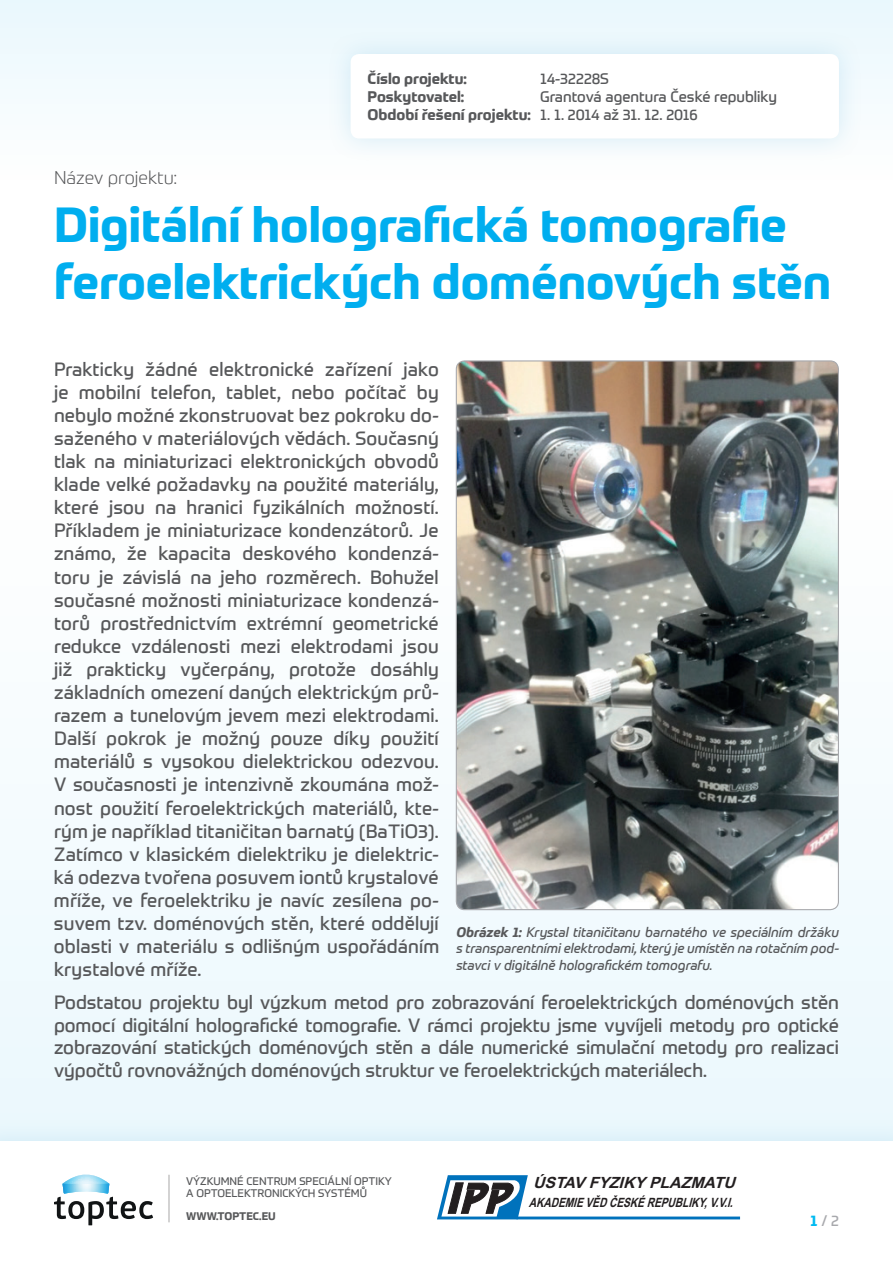
<style>
.page{position:relative;width:893px;height:1263px;background:#f8fcfe}
.page>*{position:absolute;margin:0;border:0;box-sizing:border-box;transform-origin:0 0}
.t1{font:700 48px/57.6px "Prometo";color:#00aeef}
.t2{font:18.75px/23.1px "Prometo";color:#57585a;text-align:justify}
.t3{font:300 18px "Prometo";color:#57585a}
.t4{font:italic 700 15.45px "Arial";color:#231f20}
.t5{font:15px/18px "Prometo";color:#57585a}
.t6{font:700 15px "Prometo";color:#57585a}
.t7{font:15px "Prometo";color:#a8a9ad}
.t8{font:italic 13.5px/16.2px "Prometo";color:#57585a;text-align:justify}
.t9{font:italic 700 12.75px "Arial Narrow";color:#231f20;scale:.96 1}
.t10{font:10.8px/12.9px "Prometo";color:#57585a}
.t11{font:700 10.8px "Prometo";color:#57585a}
.s1{font-weight:700}
.s2{font-weight:700;color:#00baf1}
</style>
<div class="page">
<img style="left:456px;top:362px;width:382px;height:548px">
<div style="left:0;top:1118px;width:893px;height:145px;background:#e6f5fb"></div>
<div style="left:0;top:1142px;width:893px;height:121px;background:#fff"></div>
<div style="left:327px;top:30px;width:536px;height:132px;background:#9dd0e8;opacity:.4"></div>
<div style="left:351px;top:54px;width:488px;height:84px;background:#fff;border-radius:9px"></div>
<svg style="left:54px;top:1174px;width:99px;height:51px"></svg>
<hr style="left:169px;top:1175px;width:1px;height:47px;background:#231f20">
<svg style="left:437px;top:1175px;width:303px;height:44px"></svg>
<p class="t6" style="left:368px;top:69px;width:101px">Číslo projektu:</p>
<p class="t5" style="left:540px;top:70px;width:70px">14-32228S</p>
<p class="t6" style="left:368px;top:87px;width:98px">Poskytovatel:</p>
<p class="t5" style="left:368px;top:88px;width:411px;text-indent:172px">Grantová agentura České republiky<br><span class="s1">Období řešení projektu:</span> 1. 1. 2014 až 31. 12. 2016</p>
<p class="t3" style="left:54px;top:167px;width:125px">Název projektu:</p>
<h1 class="t1" style="left:54px;top:196px;width:779px">Digitální holografická tomografie feroelektrických doménových stěn</h1>
<p class="t2" style="left:54px;top:357px;width:387px">Prakticky žádné elektronické zařízení jako je mobilní telefon, tablet, nebo počítač by nebylo možné zkonstruovat bez pokroku do&shy;saženého v materiálových vědách. Současný tlak na miniaturizaci elektronických obvodů klade velké požadavky na použité materiály, které jsou na hranici fyzikálních možností.<br>Příkladem je miniaturizace kondenzátorů. Je známo, že kapacita deskového kondenzá&shy;toru je závislá na jeho rozměrech. Bohužel současné možnosti miniaturizace kondenzá&shy;torů prostřednictvím extrémní geometrické redukce vzdálenosti mezi elektrodami jsou již prakticky vyčerpány, protože dosáhly základních omezení daných elektrickým prů&shy;razem a tunelovým jevem mezi elektrodami.<br>Další pokrok je možný pouze díky použití materiálů s vysokou dielektrickou odezvou.<br>V současnosti je intenzivně zkoumána mož&shy;nost použití feroelektrických materiálů, kte&shy;rým je například titaničitan barnatý (BaTiO3).<br>Zatímco v klasickém dielektriku je dielektric&shy;ká odezva tvořena posuvem iontů krystalové mříže, ve feroelektriku je navíc zesílena po&shy;suvem tzv. doménových stěn, které oddělují oblasti v materiálu s odlišným uspořádáním krystalové mříže.</p>
<p class="t2" style="left:54px;top:991px;width:786px;line-height:22.5px">Podstatou projektu byl výzkum metod pro zobrazování feroelektrických doménových stěn pomocí digitální holografické tomografie. V rámci projektu jsme vyvíjeli metody pro optické zobrazování statických doménových stěn a dále numerické simulační metody pro realizaci výpočtů rovnovážných doménových struktur ve feroelektrických materiálech.</p>
<p class="t8" style="left:456px;top:924px;width:384px"><span class="s1">Obrázek 1:</span> Krystal titaničitanu barnatého ve speciálním držáku s transparentními elektrodami, který je umístěn na rotačním pod&shy;stavci v digitálně holografickém tomografu.</p>
<p class="t10" style="left:186px;top:1174px;width:207px">VÝZKUMNÉ CENTRUM SPECIÁLNÍ OPTIKY<br>A OPTOELEKTRONICKÝCH SYSTÉMŮ</p>
<p class="t11" style="left:186px;top:1210px;width:91px">WWW.TOPTEC.EU</p>
<p class="t4" style="left:533px;top:1171px;width:210px">ÚSTAVFYZIKYPLAZMATU</p>
<p class="t9" style="left:529px;top:1193px;width:219px">AKADEMIEVĚDČESKÉREPUBLIKY,V.V.I.</p>
<p class="t7" style="left:810px;top:1211px;width:30px"><span class="s2">1</span> / 2</p>
</div>
